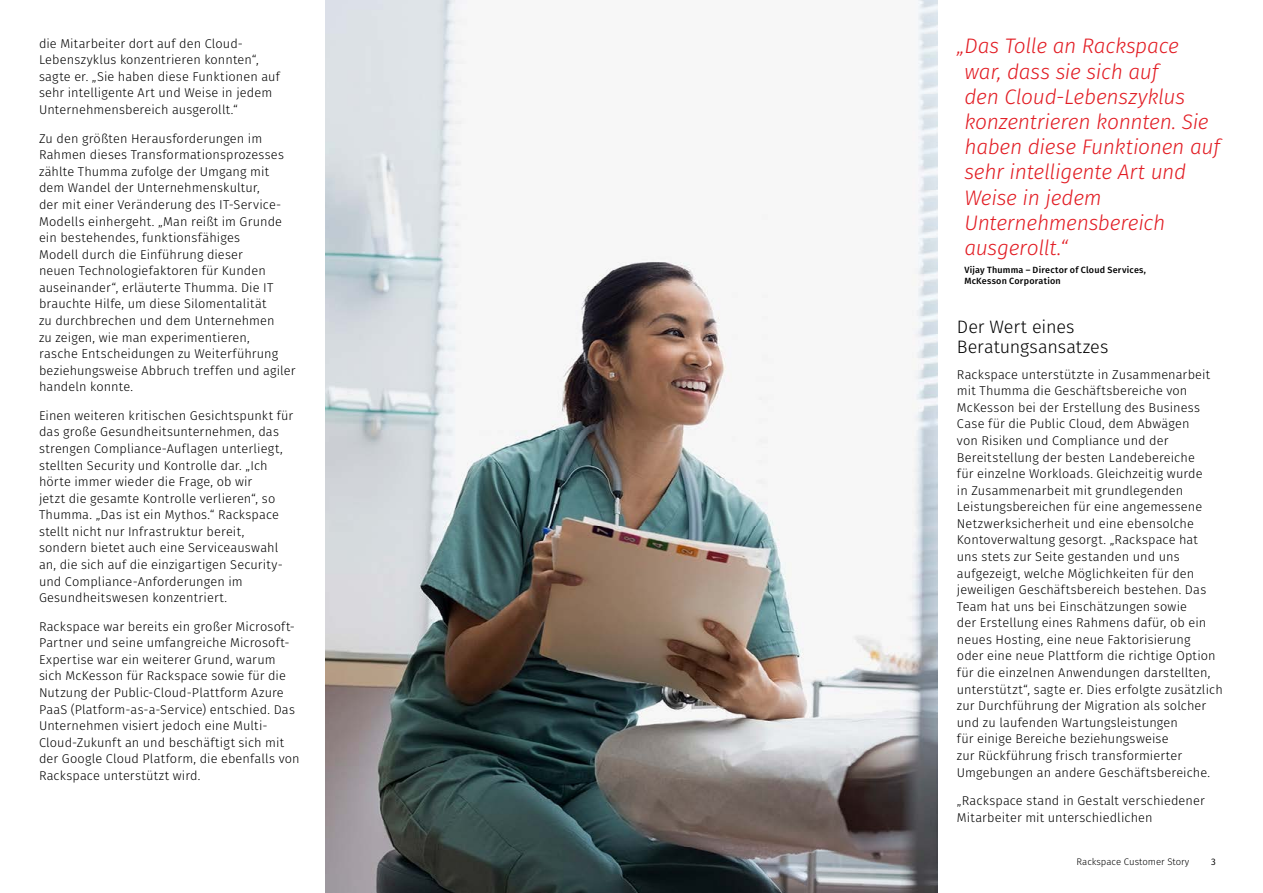
<style>
.page{position:relative;width:1263px;height:893px;background:#fff}
.page>*{position:absolute;margin:0;border:0;box-sizing:border-box;transform-origin:0 0}
.t1{font:italic 300 21px/25.2px "Fira Sans";letter-spacing:-.015em;color:#e21c23}
.t2{font:300 18px/19.8px "Fira Sans";letter-spacing:-.005em;color:#000}
.t3{font:300 12.75px/16.5px "Fira Sans";letter-spacing:.01em;color:#000}
.t4{font:300 9.6px "Fira Sans";color:#000}
.t5{font:9.45px "Fira Sans";color:#000}
.t6{font:500 9px/10.5px "Fira Sans";letter-spacing:.025em;color:#000}
</style>
<div class="page">
<img style="left:325px;top:0;width:612px;height:893px">
<p class="t3" style="left:39px;top:35px;width:242px">die Mitarbeiter dort auf den Cloud-Lebenszyklus konzentrieren konnten“, sagte er. „Sie haben diese Funktionen auf sehr intelligente Art und Weise in jedem Unternehmensbereich ausgerollt.“</p>
<p class="t3" style="left:39px;top:130px;width:258px">Zu den größten Herausforderungen im Rahmen dieses Transformationsprozesses zählte Thumma zufolge der Umgang mit dem Wandel der Unternehmenskultur,<br>der mit einer Veränderung des IT-Service-Modells einhergeht. „Man reißt im Grunde ein bestehendes, funktionsfähiges<br>Modell durch die Einführung dieser<br>neuen Technologiefaktoren für Kunden auseinander“, erläuterte Thumma. Die IT brauchte Hilfe, um diese Silomentalität<br>zu durchbrechen und dem Unternehmen<br>zu zeigen, wie man experimentieren,<br>rasche Entscheidungen zu Weiterführung beziehungsweise Abbruch treffen und agiler handeln konnte.</p>
<p class="t3" style="left:39px;top:407px;width:256px">Einen weiteren kritischen Gesichtspunkt für das große Gesundheitsunternehmen, das strengen Compliance-Auflagen unterliegt, stellten Security und Kontrolle dar. „Ich hörte immer wieder die Frage, ob wir<br>jetzt die gesamte Kontrolle verlieren“, so Thumma. „Das ist ein Mythos.“ Rackspace stellt nicht nur Infrastruktur bereit, sondern bietet auch eine Serviceauswahl an, die sich auf die einzigartigen Security&shy;und Compliance-Anforderungen im Gesundheitswesen konzentriert.</p>
<p class="t3" style="left:39px;top:618px;width:262px">Rackspace war bereits ein großer Microsoft-Partner und seine umfangreiche Microsoft-Expertise war ein weiterer Grund, warum sich McKesson für Rackspace sowie für die Nutzung der Public-Cloud-Plattform Azure PaaS (Platform-as-a-Service) entschied. Das Unternehmen visiert jedoch eine Multi-Cloud-Zukunft an und beschäftigt sich mit der Google Cloud Platform, die ebenfalls von Rackspace unterstützt wird.</p>
<h1 class="t1" style="left:964px;top:33px;width:257px;text-indent:-7px">„Das Tolle an Rackspace war, dass sie sich auf<br>den Cloud-Lebenszyklus konzentrieren konnten. Sie haben diese Funktionen auf sehr intelligente Art und<br>Weise in jedem<br>Unternehmensbereich ausgerollt.“</h1>
<p class="t6" style="left:964px;top:264px;width:183px">Vijay Thumma – Director of Cloud Services,<br>McKesson Corporation</p>
<h2 class="t2" style="left:957px;top:317px;width:153px">Der Wert eines<br>Beratungsansatzes</h2>
<p class="t3" style="left:957px;top:366px;width:267px">Rackspace unterstützte in Zusammenarbeit mit Thumma die Geschäftsbereiche von McKesson bei der Erstellung des Business Case für die Public Cloud, dem Abwägen<br>von Risiken und Compliance und der Bereitstellung der besten Landebereiche<br>für einzelne Workloads. Gleichzeitig wurde<br>in Zusammenarbeit mit grundlegenden Leistungsbereichen für eine angemessene Netzwerksicherheit und eine ebensolche Kontoverwaltung gesorgt. „Rackspace hat<br>uns stets zur Seite gestanden und uns aufgezeigt, welche Möglichkeiten für den jeweiligen Geschäftsbereich bestehen. Das Team hat uns bei Einschätzungen sowie<br>der Erstellung eines Rahmens dafür, ob ein neues Hosting, eine neue Faktorisierung<br>oder eine neue Plattform die richtige Option für die einzelnen Anwendungen darstellten, unterstützt“, sagte er. Dies erfolgte zusätzlich zur Durchführung der Migration als solcher und zu laufenden Wartungsleistungen<br>für einige Bereiche beziehungsweise<br>zur Rückführung frisch transformierter Umgebungen an andere Geschäftsbereiche.</p>
<p class="t3" style="left:957px;top:792px;width:249px">„Rackspace stand in Gestalt verschiedener<br>Mitarbeiter mit unterschiedlichen</p>
<p class="t4" style="left:1076px;top:855px;width:114px">Rackspace Customer Story</p>
<p class="t5" style="left:1211px;top:855px;width:6px">3</p>
</div>
